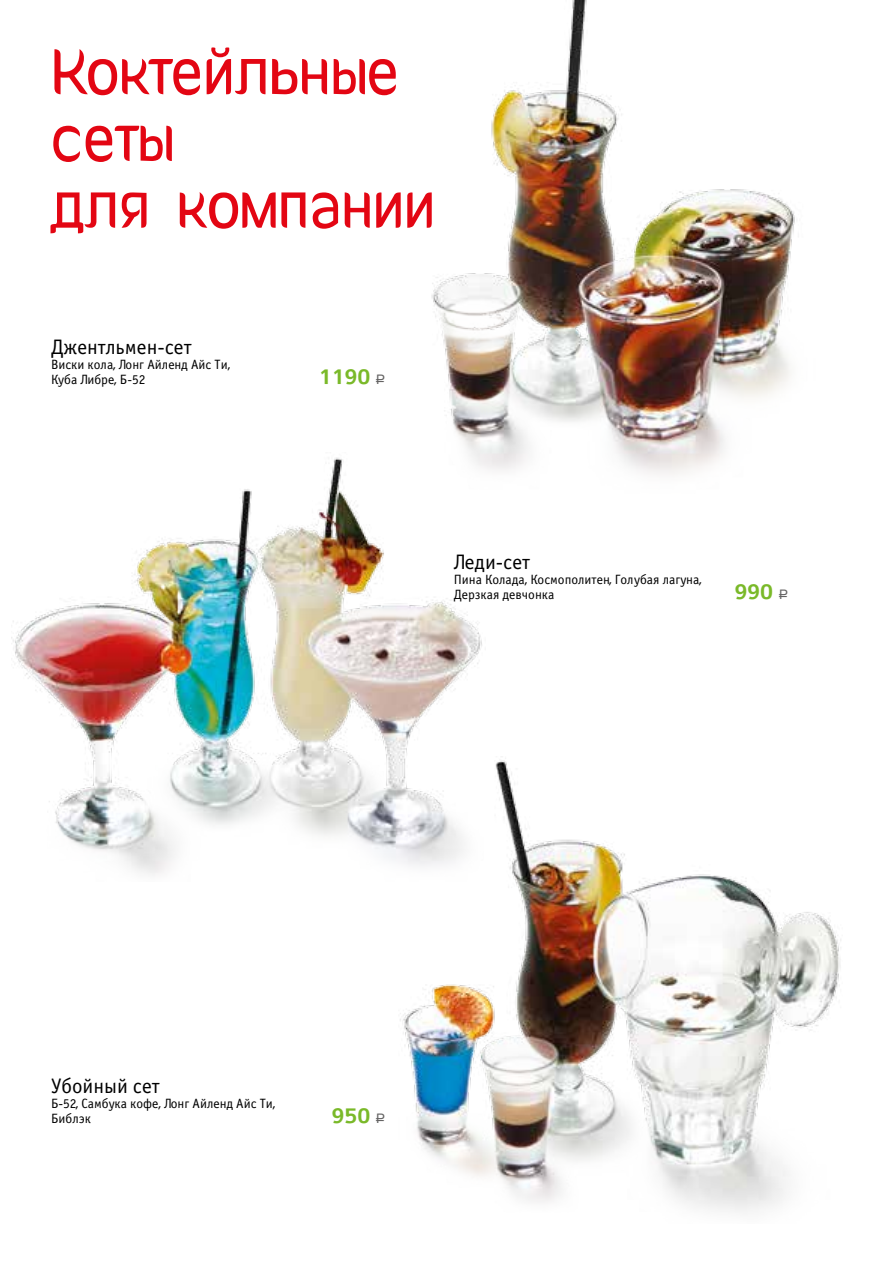
<style>
.page{position:relative;width:893px;height:1263px;background:#fff}
.page>*{position:absolute;margin:0;border:0;box-sizing:border-box;transform-origin:0 0}
.t1{font:69px/66.8px "Giger";color:#e30613}
.t2{font:500 24px "Colaborate";color:#7ab929}
.t3{font:21px "Officina Sans Book C";color:#000}
.t4{font:13.5px/15px "Officina Sans Book C";color:#000}
.s1{font-family:"ALS Rubl";font-weight:400;font-size:13.5px;color:#646363}
</style>
<div class="page">
<img style="left:11px;top:457px;width:471px;height:418px">
<img style="left:408px;top:0;width:387px;height:494px">
<img style="left:339px;top:757px;width:502px;height:455px">
<h1 class="t1" style="left:51px;top:35px;width:386px">Коктейльные сеты<br>для компании</h1>
<h3 class="t3" style="left:51px;top:335px;width:142px">Джентльмен-сет</h3>
<p class="t4" style="left:51px;top:357px;width:181px">Виски кола, Лонг Айленд Айс Ти,<br>Куба Либре, Б-52</p>
<h2 class="t2" style="left:319px;top:364px;width:68px">1190 <span class="s1">A</span></h2>
<h3 class="t3" style="left:454px;top:551px;width:78px">Леди-сет</h3>
<p class="t4" style="left:454px;top:572px;width:249px">Пина Колада, Космополитен, Голубая лагуна,<br>Дерзкая девчонка</p>
<h2 class="t2" style="left:734px;top:579px;width:56px">990 <span class="s1">A</span></h2>
<h3 class="t3" style="left:51px;top:1074px;width:110px">Убойный сет</h3>
<p class="t4" style="left:51px;top:1096px;width:226px">Б-52, Самбука кофе, Лонг Айленд Айс Ти,<br>Библэк</p>
<h2 class="t2" style="left:331px;top:1102px;width:56px">950 <span class="s1">A</span></h2>
</div>
